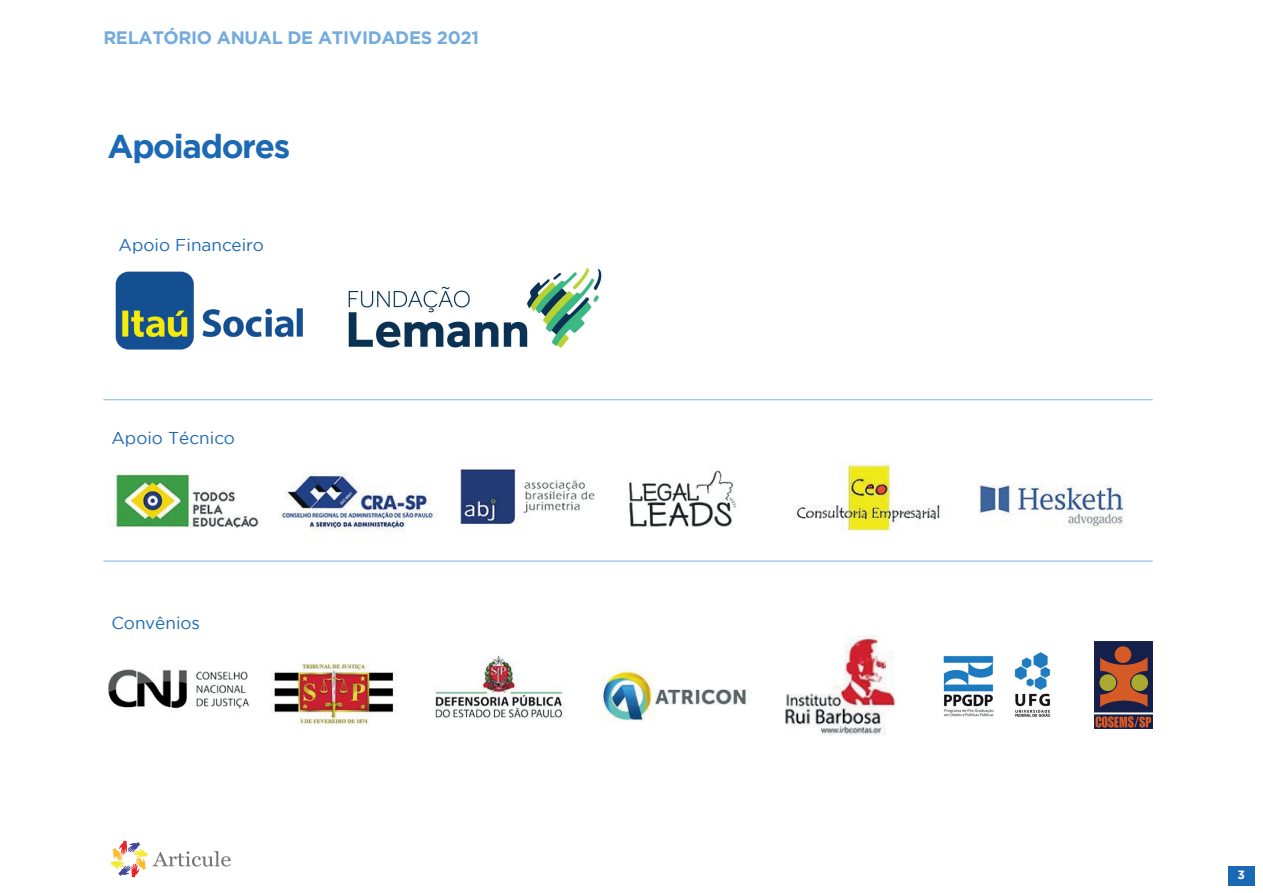
<style>
.page{position:relative;width:1263px;height:893px;background:#fff}
.page>*{position:absolute;margin:0;border:0;box-sizing:border-box;transform-origin:0 0}
.t1{font:700 33px "Gotham";letter-spacing:-.04em;color:#1b69b4}
.t2{font:700 18px "Gotham";letter-spacing:-.02em;color:#73abdc}
.t3{font:17.1px "Gotham";color:#1b69b4}
.t4{font:700 12px "Gotham";color:#fff}
</style>
<div class="page">
<div style="left:1228px;top:866px;width:27px;height:19px;background:#1b69b4"></div>
<svg style="left:111px;top:841px;width:120px;height:36px"></svg>
<img style="left:115px;top:271px;width:188px;height:79px">
<img style="left:348px;top:267px;width:254px;height:81px">
<img style="left:106px;top:474px;width:154px;height:54px">
<img style="left:280px;top:472px;width:158px;height:63px">
<img style="left:460px;top:464px;width:135px;height:60px">
<img style="left:629px;top:470px;width:107px;height:58px">
<img style="left:793px;top:462px;width:148px;height:70px">
<img style="left:978px;top:484px;width:146px;height:44px">
<img style="left:107px;top:669px;width:142px;height:40px">
<img style="left:271px;top:659px;width:124px;height:66px">
<img style="left:435px;top:655px;width:129px;height:64px">
<img style="left:602px;top:669px;width:145px;height:52px">
<img style="left:785px;top:635px;width:111px;height:101px">
<img style="left:943px;top:652px;width:108px;height:65px">
<img style="left:1094px;top:641px;width:59px;height:88px">
<hr style="left:103px;top:560px;width:1050px;height:2px;background:#a3c8e7">
<hr style="left:103px;top:399px;width:1050px;height:1px;background:#a3c8e7">
<p class="t2" style="left:103px;top:27px;width:377px">RELATÓRIO ANUAL DE ATIVIDADES 2021</p>
<h1 class="t1" style="left:108px;top:127px;width:184px">Apoiadores</h1>
<p class="t3" style="left:118px;top:236px;width:147px">Apoio Financeiro</p>
<p class="t3" style="left:111px;top:428px;width:125px">Apoio Técnico</p>
<p class="t3" style="left:111px;top:613px;width:90px">Convênios</p>
<p class="t4" style="left:1237px;top:868px;width:9px">3</p>
</div>
